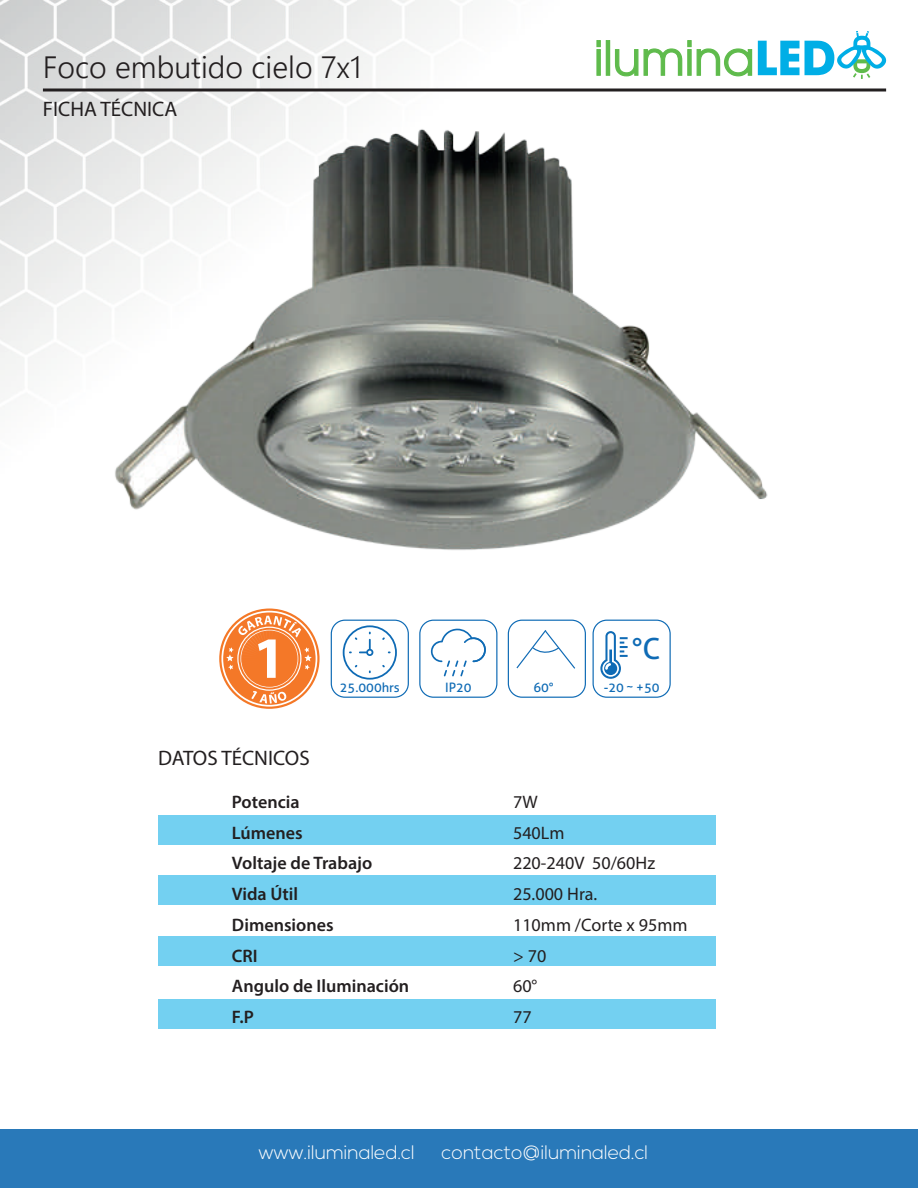
<style>
.page{position:relative;width:918px;height:1188px;background:#fff}
.page>*{position:absolute;margin:0;border:0;box-sizing:border-box;transform-origin:0 0}
.t1{font:300 30.75px "Segoe UI";color:#231f20}
.t2{font:29.25px "Aller";color:#0f6bb5}
.t3{font:21px "Myriad Pro";color:#231f20}
.t4{font:300 19.5px "Nexa";color:#fff}
.t5{font:600 18.15px/30.8px "Myriad Pro";color:#231f20}
.t6{font:18.15px/30.8px "Myriad Pro";color:#231f20}
.t7{font:12.9px "Aller";color:#0f6bb5}
</style>
<div class="page">
<img style="left:0;top:1px;width:697px;height:875px">
<svg style="left:596px;top:49px;width:5px;height:27px"></svg>
<svg style="left:596px;top:40px;width:5px;height:7px"></svg>
<hr style="left:606px;top:40px;width:4px;height:36px;background:#5fbb4c">
<svg style="left:614px;top:31px;width:272px;height:48px"></svg>
<svg style="left:43px;top:88px;width:843px;height:4px;background:#575455"></svg>
<div style="left:0;top:1130px;width:918px;height:58px;background:#2979b9"></div>
<div style="left:158px;top:816px;width:557px;height:29px;background:#73d0f1"></div>
<div style="left:158px;top:876px;width:557px;height:29px;background:#73d0f1"></div>
<div style="left:158px;top:937px;width:557px;height:29px;background:#73d0f1"></div>
<div style="left:158px;top:999px;width:557px;height:30px;background:#73d0f1"></div>
<div style="left:331px;top:620px;width:77px;height:77px;background:#fff;border-radius:14px"></div>
<div style="left:331px;top:620px;width:78px;height:78px;border:1px solid #0f6bb5;border-radius:14px"></div>
<svg style="left:343px;top:625px;width:54px;height:55px"></svg>
<div style="left:420px;top:620px;width:77px;height:77px;background:#fff;border-radius:14px"></div>
<div style="left:419px;top:620px;width:78px;height:78px;border:1px solid #0f6bb5;border-radius:14px"></div>
<svg style="left:431px;top:629px;width:55px;height:47px"></svg>
<div style="left:593px;top:620px;width:77px;height:77px;background:#fff;border-radius:14px"></div>
<div style="left:593px;top:620px;width:78px;height:78px;border:1px solid #0f6bb5;border-radius:14px"></div>
<svg style="left:600px;top:631px;width:28px;height:48px"></svg>
<div style="left:508px;top:620px;width:77px;height:77px;background:#fff;border-radius:14px"></div>
<div style="left:508px;top:620px;width:78px;height:78px;border:1px solid #0f6bb5;border-radius:14px"></div>
<svg style="left:516px;top:630px;width:60px;height:39px"></svg>
<svg style="left:219px;top:609px;width:101px;height:100px"></svg>
<svg style="left:221px;top:611px;width:96px;height:96px"></svg>
<svg style="left:223px;top:612px;width:93px;height:93px"></svg>
<svg style="left:226px;top:616px;width:86px;height:88px"></svg>
<img style="left:113px;top:108px;width:655px;height:474px">
<h1 class="t1" style="left:43px;top:38px;width:320px">Foco embutido cielo 7x1</h1>
<p class="t3" style="left:43px;top:97px;width:136px">FICHA TÉCNICA</p>
<h2 class="t2" style="left:632px;top:631px;width:30px">°C</h2>
<p class="t7" style="left:340px;top:680px;width:62px">25.000hrs</p>
<p class="t7" style="left:445px;top:680px;width:28px">IP20</p>
<p class="t7" style="left:604px;top:680px;width:57px">-20 ~ +50</p>
<p class="t7" style="left:533px;top:680px;width:22px">60°</p>
<p class="t3" style="left:158px;top:745px;width:153px">DATOS TÉCNICOS</p>
<p class="t5" style="left:232px;top:786px;width:179px">Potencia<br>Lúmenes<br>Voltaje de Trabajo<br>Vida Útil<br>Dimensiones<br>CRI<br>Angulo de Iluminación<br>F.P</p>
<p class="t6" style="left:513px;top:786px;width:176px">7W<br>540Lm<br>220-240V 50/60Hz<br>25.000 Hra.<br>110mm /Corte x 95mm &gt; 70<br>60°<br>77</p>
<p class="t4" style="left:259px;top:1141px;width:157px">www.iluminaled.cl</p>
<p class="t4" style="left:442px;top:1141px;width:208px">contacto@iluminaled.cl</p>
</div>
